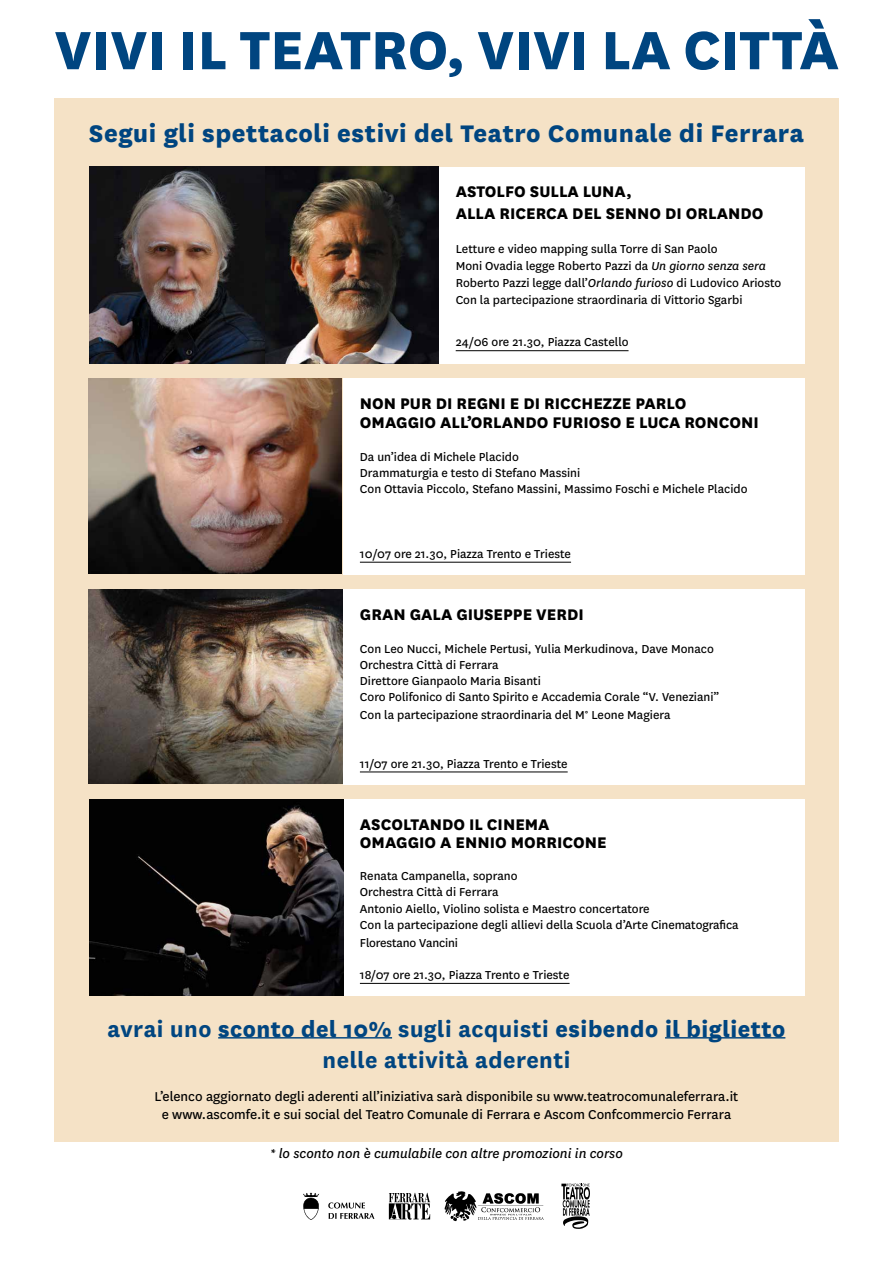
<style>
.page{position:relative;width:893px;height:1263px;background:#fff}
.page>*{position:absolute;margin:0;border:0;box-sizing:border-box;transform-origin:0 0}
.t1{font:800 63px "National";color:#004580}
.t2{font:800 28.05px "National";letter-spacing:.02em;color:#004580}
.t3{font:700 25.5px/30.6px "National";letter-spacing:.02em;color:#004580;text-align:center}
.t4{font:800 18px/19.8px "National";color:#000}
.t5{font:15px/18px "National";color:#000;text-align:center}
.t6{font:italic 15px "National";color:#000}
.t7{font:13.5px/16.2px "National";color:#000}
.s1{font-style:italic}
.s2{font-weight:800}
</style>
<div class="page">
<div style="left:54px;top:98px;width:785px;height:1044px;background:#f5e2c6"></div>
<svg style="left:444px;top:1191px;width:100px;height:30px"></svg>
<svg style="left:389px;top:1193px;width:41px;height:27px"></svg>
<svg style="left:328px;top:1202px;width:46px;height:17px"></svg>
<svg style="left:303px;top:1192px;width:16px;height:28px"></svg>
<svg style="left:561px;top:1183px;width:29px;height:46px"></svg>
<div style="left:343px;top:378px;width:461px;height:197px;background:#fff"></div>
<hr style="left:360px;top:562px;width:211px;height:1px;background:#000">
<img style="left:89px;top:378px;width:253px;height:196px">
<div style="left:343px;top:799px;width:461px;height:197px;background:#fff"></div>
<hr style="left:360px;top:983px;width:210px;height:1px;background:#000">
<img style="left:90px;top:799px;width:253px;height:196px">
<div style="left:343px;top:590px;width:461px;height:195px;background:#fff"></div>
<hr style="left:360px;top:771px;width:208px;height:1px;background:#000">
<img style="left:89px;top:589px;width:254px;height:195px">
<hr style="left:218px;top:1037px;width:174px;height:1px;background:#004580">
<hr style="left:665px;top:1037px;width:120px;height:1px;background:#004580">
<div style="left:439px;top:167px;width:366px;height:196px;background:#fff"></div>
<hr style="left:456px;top:350px;width:172px;height:1px;background:#000">
<img style="left:90px;top:167px;width:349px;height:196px">
<h1 class="t1" style="left:55px;top:4px;width:786px">VIVI IL TEATRO, VIVI LA CITTÀ</h1>
<h2 class="t2" style="left:89px;top:113px;width:717px">Segui gli spettacoli estivi del Teatro Comunale di Ferrara</h2>
<h3 class="t4" style="left:456px;top:179px;width:309px;line-height:22.4px">ASTOLFO SULLA LUNA,<br>ALLA RICERCA DEL SENNO DI ORLANDO</h3>
<p class="t7" style="left:456px;top:240px;width:327px;line-height:17px">Letture e video mapping sulla Torre di San Paolo<br>Moni Ovadia legge Roberto Pazzi da <span class="s1">Un giorno senza sera </span>Roberto Pazzi legge dall’<span class="s1">Orlando furioso</span> di Ludovico Ariosto Con la partecipazione straordinaria di Vittorio Sgarbi</p>
<p class="t7" style="left:456px;top:334px;width:174px">24/06 ore 21.30, Piazza Castello</p>
<h3 class="t4" style="left:360px;top:392px;width:401px">NON PUR DI REGNI E DI RICCHEZZE PARLO<br>OMAGGIO ALL’ORLANDO FURIOSO E LUCA RONCONI</h3>
<p class="t7" style="left:360px;top:448px;width:389px">Da un’idea di Michele Placido<br>Drammaturgia e testo di Stefano Massini<br>Con Ottavia Piccolo, Stefano Massini, Massimo Foschi e Michele Placido</p>
<p class="t7" style="left:360px;top:545px;width:213px">10/07 ore 21.30, Piazza Trento e Trieste</p>
<h3 class="t4" style="left:360px;top:603px;width:225px">GRAN GALA GIUSEPPE VERDI</h3>
<p class="t7" style="left:360px;top:640px;width:361px">Con Leo Nucci, Michele Pertusi, Yulia Merkudinova, Dave Monaco Orchestra Città di Ferrara<br>Direttore Gianpaolo Maria Bisanti<br>Coro Polifonico di Santo Spirito e Accademia Corale “V. Veneziani”</p>
<p class="t7" style="left:360px;top:706px;width:312px">Con la partecipazione straordinaria del M° Leone Magiera</p>
<p class="t7" style="left:360px;top:755px;width:209px">11/07 ore 21.30, Piazza Trento e Trieste</p>
<h3 class="t4" style="left:360px;top:814px;width:248px;line-height:18px">ASCOLTANDO IL CINEMA<br>OMAGGIO A ENNIO MORRICONE</h3>
<p class="t7" style="left:360px;top:867px;width:380px">Renata Campanella, soprano<br>Orchestra Città di Ferrara<br>Antonio Aiello, Violino solista e Maestro concertatore<br>Con la partecipazione degli allievi della Scuola d’Arte Cinematografica</p>
<p class="t7" style="left:360px;top:934px;width:100px">Florestano Vancini</p>
<p class="t7" style="left:360px;top:966px;width:211px">18/07 ore 21.30, Piazza Trento e Trieste</p>
<h3 class="t3" style="left:108px;top:1012px;width:679px">avrai uno <span class="s2">sconto del 10%</span> sugli acquisti <span class="s2">esibendo il biglietto </span>nelle attività aderenti</h3>
<p class="t5" style="left:155px;top:1086px;width:585px">L’elenco aggiornato degli aderenti all’iniziativa sarà disponibile su www.teatrocomunaleferrara.it e www.ascomfe.it e sui social del Teatro Comunale di Ferrara e Ascom Confcommercio Ferrara</p>
<p class="t6" style="left:270px;top:1143px;width:354px">* lo sconto non è cumulabile con altre promozioni in corso</p>
</div>
